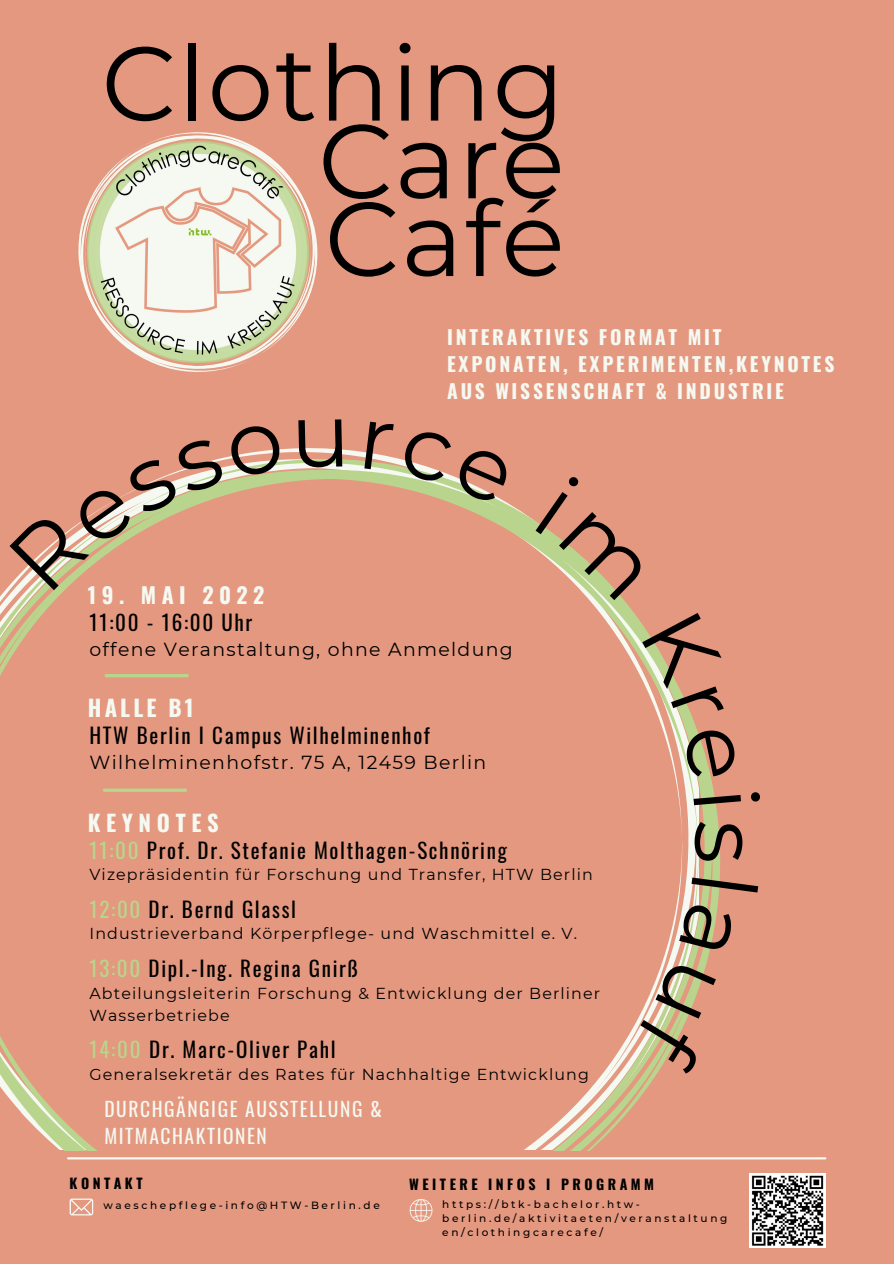
<style>
.page{position:relative;width:894px;height:1264px;background:#fff}
.page>*{position:absolute;margin:0;border:0;box-sizing:border-box;transform-origin:0 0}
.t1{font:104.7px "Montserrat";letter-spacing:.015em;color:#000}
.t2{font:700 22.5px "Oswald";letter-spacing:.25em;color:#f5f9f2}
.t3{font:700 21.9px "Oswald";letter-spacing:.25em;color:#f5f9f2}
.t4{font:21px "Oswald";letter-spacing:.08em;color:#000}
.t5{font:700 19.5px/27px "Oswald";letter-spacing:.14em;color:#f5f9f2}
.t6{font:19.5px "Oswald";letter-spacing:.08em;color:#f5f9f2}
.t7{font:18.9px "Montserrat";letter-spacing:.07em;color:#000}
.t8{font:15.9px/22px "Montserrat";letter-spacing:.07em;color:#000}
.t9{font:700 13.95px "Oswald";letter-spacing:.25em;color:#000}
.t10{font:500 10.5px/14px "Montserrat";letter-spacing:.25em;color:#000}
.s1{color:#b9d58d}
</style>
<div class="page">
<div style="left:0;top:0;width:893px;height:1263px;background:#e4987f"></div>
<svg style="left:0;top:467px;width:721px;height:683px"></svg>
<hr style="left:68px;top:1157px;width:757px;height:2px;background:#f5f9f2">
<svg style="left:104px;top:788px;width:81px;height:4px"></svg>
<hr style="left:106px;top:674px;width:81px;height:3px;background:#b9d58d">
<svg style="left:409px;top:1199px;width:24px;height:23px"></svg>
<svg style="left:70px;top:1198px;width:23px;height:17px"></svg>
<svg style="left:80px;top:135px;width:238px;height:237px"></svg>
<img style="left:88px;top:142px;width:220px;height:220px">
<img style="left:749px;top:1173px;width:76px;height:74px">
<svg style="left:9px;top:449px;width:274px;height:141px"></svg>
<svg style="left:298px;top:448px;width:44px;height:20px"></svg>
<svg style="left:364px;top:452px;width:29px;height:19px"></svg>
<svg style="left:400px;top:459px;width:113px;height:47px"></svg>
<svg style="left:534px;top:474px;width:114px;height:126px"></svg>
<svg style="left:642px;top:612px;width:79px;height:169px"></svg>
<svg style="left:693px;top:791px;width:28px;height:15px"></svg>
<svg style="left:694px;top:821px;width:27px;height:40px"></svg>
<svg style="left:691px;top:877px;width:30px;height:15px"></svg>
<svg style="left:678px;top:902px;width:43px;height:50px"></svg>
<svg style="left:631px;top:960px;width:85px;height:115px"></svg>
<p class="t1" style="left:101px;top:19px;width:465px">Clothing</p>
<p class="t1" style="left:318px;top:97px;width:248px">Care</p>
<p class="t1" style="left:324px;top:175px;width:241px">Café</p>
<p class="t5" style="left:447px;top:322px;width:276px">INTERAKTIVES FORMAT MIT</p>
<p class="t5" style="left:447px;top:349px;width:388px">EXPONATEN, EXPERIMENTEN,KEYNOTES<br>AUS WISSENSCHAFT &amp; INDUSTRIE</p>
<p class="t3" style="left:88px;top:577px;width:178px">19. MAI 2022</p>
<p class="t4" style="left:89px;top:606px;width:164px">11:00 - 16:00 Uhr</p>
<p class="t7" style="left:89px;top:637px;width:425px">offene Veranstaltung, ohne Anmeldung</p>
<p class="t2" style="left:88px;top:690px;width:107px">HALLE B1</p>
<p class="t4" style="left:89px;top:718px;width:342px">HTW Berlin I Campus Wilhelminenhof</p>
<p class="t7" style="left:89px;top:750px;width:398px">Wilhelminenhofstr. 75 A, 12459 Berlin</p>
<p class="t2" style="left:88px;top:805px;width:132px">KEYNOTES</p>
<p class="t4" style="left:89px;top:833px;width:419px"><span class="s1">11:00</span> Prof. Dr. Stefanie Molthagen-Schnöring</p>
<p class="t8" style="left:89px;top:863px;width:505px">Vizepräsidentin für Forschung und Transfer, HTW Berlin</p>
<p class="t4" style="left:89px;top:892px;width:208px"><span class="s1">12:00</span> Dr. Bernd Glassl</p>
<p class="t8" style="left:89px;top:922px;width:489px">Industrieverband Körperpflege- und Waschmittel e. V.</p>
<p class="t4" style="left:89px;top:951px;width:270px"><span class="s1">13:00</span> Dipl.-Ing. Regina Gnirß</p>
<p class="t8" style="left:89px;top:981px;width:512px">Abteilungsleiterin Forschung &amp; Entwicklung der Berliner<br>Wasserbetriebe</p>
<p class="t4" style="left:89px;top:1033px;width:247px"><span class="s1">14:00</span> Dr. Marc-Oliver Pahl</p>
<p class="t8" style="left:89px;top:1062px;width:501px">Generalsekretär des Rates für Nachhaltige Entwicklung</p>
<p class="t6" style="left:104px;top:1094px;width:279px">DURCHGÄNGIGE AUSSTELLUNG &amp;</p>
<p class="t6" style="left:104px;top:1121px;width:164px">MITMACHAKTIONEN</p>
<p class="t9" style="left:70px;top:1172px;width:75px">KONTAKT</p>
<p class="t9" style="left:409px;top:1173px;width:246px">WEITERE INFOS I PROGRAMM</p>
<p class="t10" style="left:103px;top:1198px;width:277px">waeschepflege-info@HTW-Berlin.de</p>
<p class="t10" style="left:442px;top:1197px;width:286px">https://btk-bachelor.htw&shy;berlin.de/aktivitaeten/veranstaltung en/clothingcarecafe/</p>
</div>
